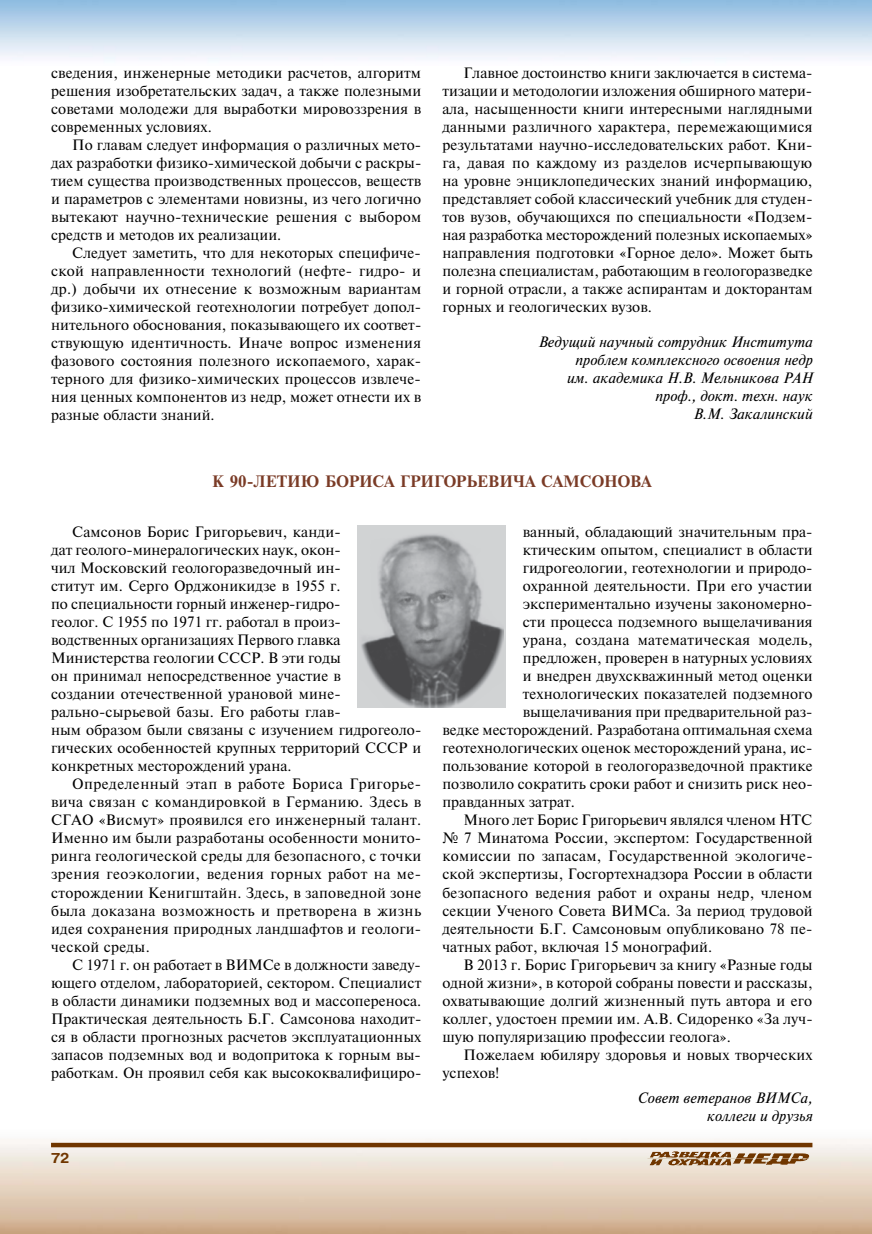
<style>
.page{position:relative;width:872px;height:1234px;background:#fff}
.page>*{position:absolute;margin:0;border:0;box-sizing:border-box;transform-origin:0 0}
.t1{font:700 16.5px "Newton C";letter-spacing:.005em;color:#7a3b26}
.t2{font:15px/18px "Newton C";letter-spacing:.005em;color:#000;text-align:justify}
.t3{font:italic 15px/18px "Newton C";letter-spacing:.005em;color:#000;text-align:right}
.t4{font:15px "Newton C";letter-spacing:.025em;color:#000}
.t5{font:700 14.25px "Pragmatica C";color:#703600}
</style>
<div class="page">
<img style="left:0;top:1139px;width:872px;height:94px">
<svg style="left:51px;top:1142px;width:761px;height:4px;background:#8b5c30"></svg>
<img style="left:650px;top:1151px;width:80px;height:6px">
<div style="left:358px;top:525px;width:148px;height:182px;background:#d1d3d4"></div>
<img style="left:361px;top:534px;width:143px;height:173px">
<p class="t2" style="left:51px;top:64px;width:372px">сведения, инженерные методики расчетов, алгоритм решения изобретательских задач, а также полезными советами молодежи для выработки мировоззрения в современных условиях.</p>
<p class="t2" style="left:51px;top:136px;width:372px;text-indent:21px">По главам следует информация о различных мето&shy;дах разработки физико-химической добычи с раскры&shy;тием существа производственных процессов, веществ и параметров с элементами новизны, из чего логично вытекают научно-технические решения с выбором средств и методов их реализации.</p>
<p class="t2" style="left:51px;top:244px;width:372px;text-indent:21px">Следует заметить, что для некоторых специфиче&shy;ской направленности технологий (нефте- гидро- и др.) добычи их отнесение к возможным вариантам физико-химической геотехнологии потребует допол&shy;нительного обоснования, показывающего их соответ&shy;ствующую идентичность. Иначе вопрос изменения фазового состояния полезного ископаемого, харак&shy;терного для физико-химических процессов извлече&shy;ния ценных компонентов из недр, может отнести их в разные области знаний.</p>
<p class="t2" style="left:442px;top:64px;width:372px;text-indent:21px">Главное достоинство книги заключается в система&shy;тизации и методологии изложения обширного матери&shy;ала, насыщенности книги интересными наглядными данными различного характера, перемежающимися результатами научно-исследовательских работ. Кни&shy;га, давая по каждому из разделов исчерпывающую на уровне энциклопедических знаний информацию, представляет собой классический учебник для студен&shy;тов вузов, обучающихся по специальности «Подзем&shy;ная разработка месторождений полезных ископаемых» направления подготовки «Горное дело». Может быть полезна специалистам, работающим в геологоразведке и горной отрасли, а также аспирантам и докторантам горных и геологических вузов.</p>
<p class="t3" style="left:538px;top:333px;width:276px">Ведущий научный сотрудник Института проблем комплексного освоения недр<br>им. академика Н.В. Мельникова РАН проф., докт. техн. наук<br>В.М. Закалинский</p>
<p class="t1" style="left:212px;top:472px;width:441px">К 90-ЛЕТИЮ БОРИСА ГРИГОРЬЕВИЧА САМСОНОВА</p>
<p class="t2" style="left:51px;top:523px;width:372px;text-align:left;text-indent:21px">Самсонов Борис Григорьевич, канди-<br>дат геолого-минералогических наук, окон-<br>чил Московский геологоразведочный ин-<br>ститут им. Серго Орджоникидзе в 1955 г.<br>по специальности горный инженер-гидро-<br>геолог. С 1955 по 1971 гг. работал в произ&shy;водственных организациях Первого главка Министерства геологии СССР. В эти годы<br>он принимал непосредственное участие в<br>создании отечественной урановой мине&shy;рально-сырьевой базы. Его работы глав-<br>ным образом были связаны с изучением гидрогеоло&shy;гических особенностей крупных территорий СССР и конкретных месторождений урана.</p>
<p class="t2" style="left:51px;top:775px;width:372px;text-indent:21px">Определенный этап в работе Бориса Григорье&shy;вича связан с командировкой в Германию. Здесь в СГАО «Висмут» проявился его инженерный талант.<br>Именно им были разработаны особенности монито&shy;ринга геологической среды для безопасного, с точки зрения геоэкологии, ведения горных работ на ме&shy;сторождении Кенигштайн. Здесь, в заповедной зоне была доказана возможность и претворена в жизнь идея сохранения природных ландшафтов и геологи&shy;ческой среды.</p>
<p class="t2" style="left:51px;top:955px;width:372px;text-indent:21px">С 1971 г. он работает в ВИМСе в должности заведу&shy;ющего отделом, лабораторией, сектором. Специалист в области динамики подземных вод и массопереноса.<br>Практическая деятельность Б.Г. Самсонова находит&shy;ся в области прогнозных расчетов эксплуатационных запасов подземных вод и водопритока к горным вы&shy;работкам. Он проявил себя как высококвалифициро-</p>
<p class="t2" style="left:523px;top:523px;width:291px">ванный, обладающий значительным пра-</p>
<p class="t2" style="left:523px;top:541px;width:291px">ктическим опытом, специалист в области</p>
<p class="t2" style="left:523px;top:559px;width:291px">гидрогеологии, геотехнологии и природо-</p>
<p class="t2" style="left:523px;top:577px;width:291px">охранной деятельности. При его участии</p>
<p class="t2" style="left:523px;top:595px;width:291px">экспериментально изучены закономерно-</p>
<p class="t2" style="left:523px;top:613px;width:291px">сти процесса подземного выщелачивания</p>
<p class="t4" style="left:523px;top:632px;width:291px">урана, создана математическая модель,</p>
<p class="t2" style="left:523px;top:649px;width:291px">предложен, проверен в натурных условиях</p>
<p class="t2" style="left:523px;top:667px;width:291px">и внедрен двухскважинный метод оценки</p>
<p class="t2" style="left:523px;top:685px;width:291px">технологических показателей подземного</p>
<p class="t2" style="left:523px;top:703px;width:291px">выщелачивания при предварительной раз-</p>
<p class="t2" style="left:442px;top:721px;width:371px">ведке месторождений. Разработана оптимальная схема</p>
<p class="t2" style="left:442px;top:739px;width:371px">геотехнологических оценок месторождений урана, ис-</p>
<p class="t2" style="left:442px;top:757px;width:372px">пользование которой в геологоразведочной практике</p>
<p class="t2" style="left:442px;top:775px;width:372px">позволило сократить сроки работ и снизить риск нео-</p>
<p class="t2" style="left:442px;top:793px;width:134px">правданных затрат.</p>
<p class="t2" style="left:463px;top:811px;width:350px">Много лет Борис Григорьевич являлся членом НТС</p>
<p class="t2" style="left:442px;top:829px;width:372px">№ 7 Минатома России, экспертом: Государственной</p>
<p class="t2" style="left:442px;top:847px;width:372px">комиссии по запасам, Государственной экологиче-</p>
<p class="t2" style="left:442px;top:865px;width:372px">ской экспертизы, Госгортехнадзора России в области</p>
<p class="t2" style="left:442px;top:883px;width:371px">безопасного ведения работ и охраны недр, членом</p>
<p class="t2" style="left:442px;top:901px;width:372px">секции Ученого Совета ВИМСа. За период трудовой</p>
<p class="t2" style="left:442px;top:919px;width:372px">деятельности Б.Г. Самсоновым опубликовано 78 пе-</p>
<p class="t2" style="left:442px;top:937px;width:271px">чатных работ, включая 15 монографий.</p>
<p class="t2" style="left:463px;top:955px;width:350px">В 2013 г. Борис Григорьевич за книгу «Разные годы</p>
<p class="t2" style="left:442px;top:973px;width:372px">одной жизни», в которой собраны повести и рассказы,</p>
<p class="t2" style="left:442px;top:991px;width:371px">охватывающие долгий жизненный путь автора и его</p>
<p class="t2" style="left:442px;top:1009px;width:372px">коллег, удостоен премии им. А.В. Сидоренко «За луч-</p>
<p class="t2" style="left:442px;top:1027px;width:290px">шую популяризацию профессии геолога».</p>
<p class="t2" style="left:463px;top:1045px;width:350px">Пожелаем юбиляру здоровья и новых творческих</p>
<p class="t2" style="left:442px;top:1063px;width:58px">успехов!</p>
<p class="t3" style="left:637px;top:1089px;width:177px;line-height:17.2px">Совет ветеранов ВИМСа, коллеги и друзья</p>
<p class="t5" style="left:51px;top:1150px;width:20px">72</p>
</div>
